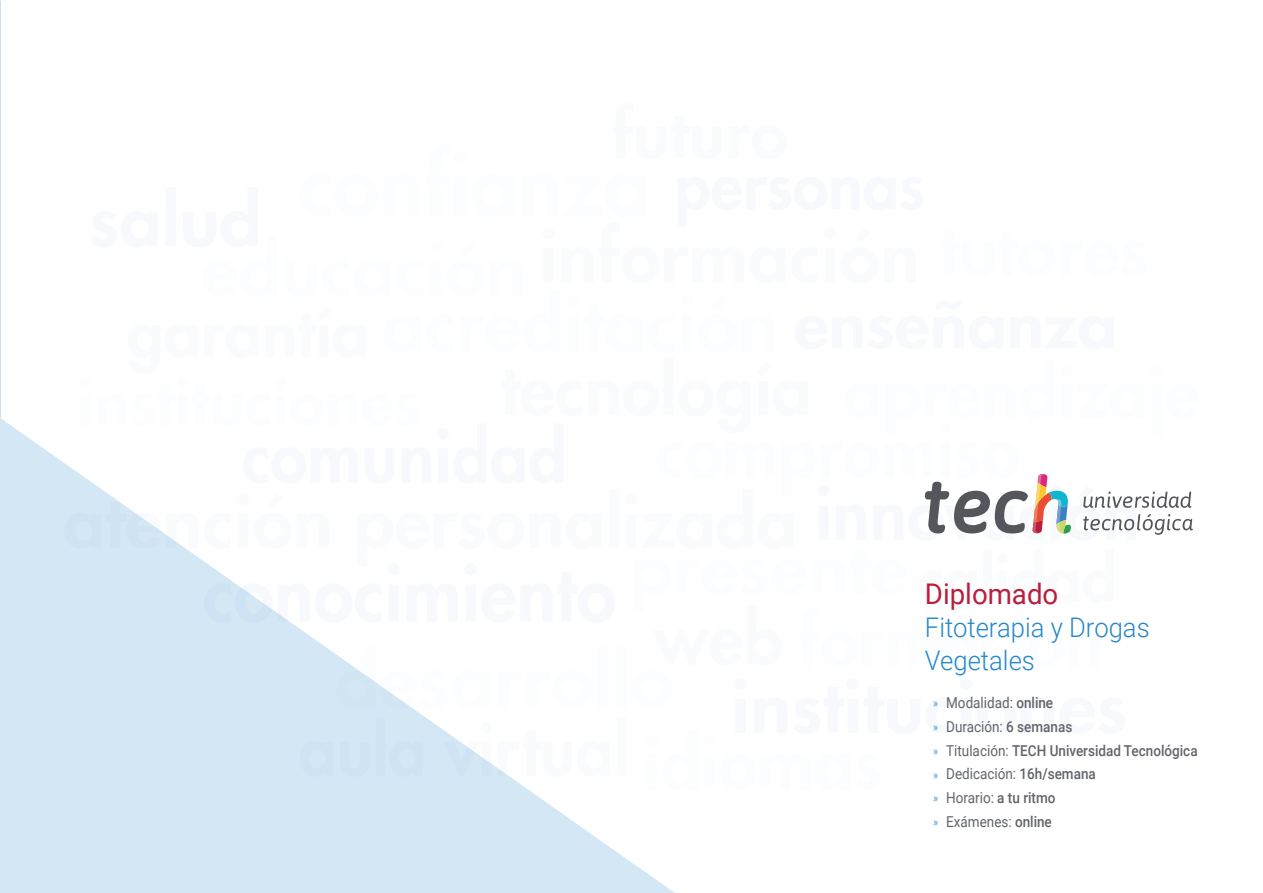
<style>
.page{position:relative;width:1263px;height:893px;background:#fff}
.page>*{position:absolute;margin:0;border:0;box-sizing:border-box;transform-origin:0 0}
.t1{font:28.5px "Roboto";color:#ba1e3c}
.t2{font:300 27px/33px "Roboto";color:#2488c9;scale:.95 1}
.t3{font:500 15px/23.7px "Roboto";color:#61646a;scale:.9 1}
.s1{font-family:"Myriad Pro";font-weight:400;font-size:12px;color:#2488c9}
.s2{font-weight:400}
</style>
<div class="page">
<svg style="left:0;top:418px;width:675px;height:475px;fill:#d4e7f4"></svg>
<svg style="left:64px;top:418px;width:1129px;height:372px"></svg>
<h1 class="t1" style="left:925px;top:574px;width:135px">Diplomado</h1>
<h2 class="t2" style="left:925px;top:610px;width:238px">Fitoterapia y Drogas<br>Vegetales</h2>
<p class="t3" style="left:933px;top:690px;width:295px"><span class="s1">»</span> <span class="s2">Modalidad:</span> online<br><span class="s1">»</span> <span class="s2">Duración:</span> 6 semanas<br><span class="s1">»</span> <span class="s2">Titulación:</span> TECH Universidad Tecnológica <span class="s1">»</span> <span class="s2">Dedicación:</span> 16h/semana<br><span class="s1">»</span> <span class="s2">Horario:</span> a tu ritmo<br><span class="s1">»</span> <span class="s2">Exámenes:</span> online</p>
</div>
